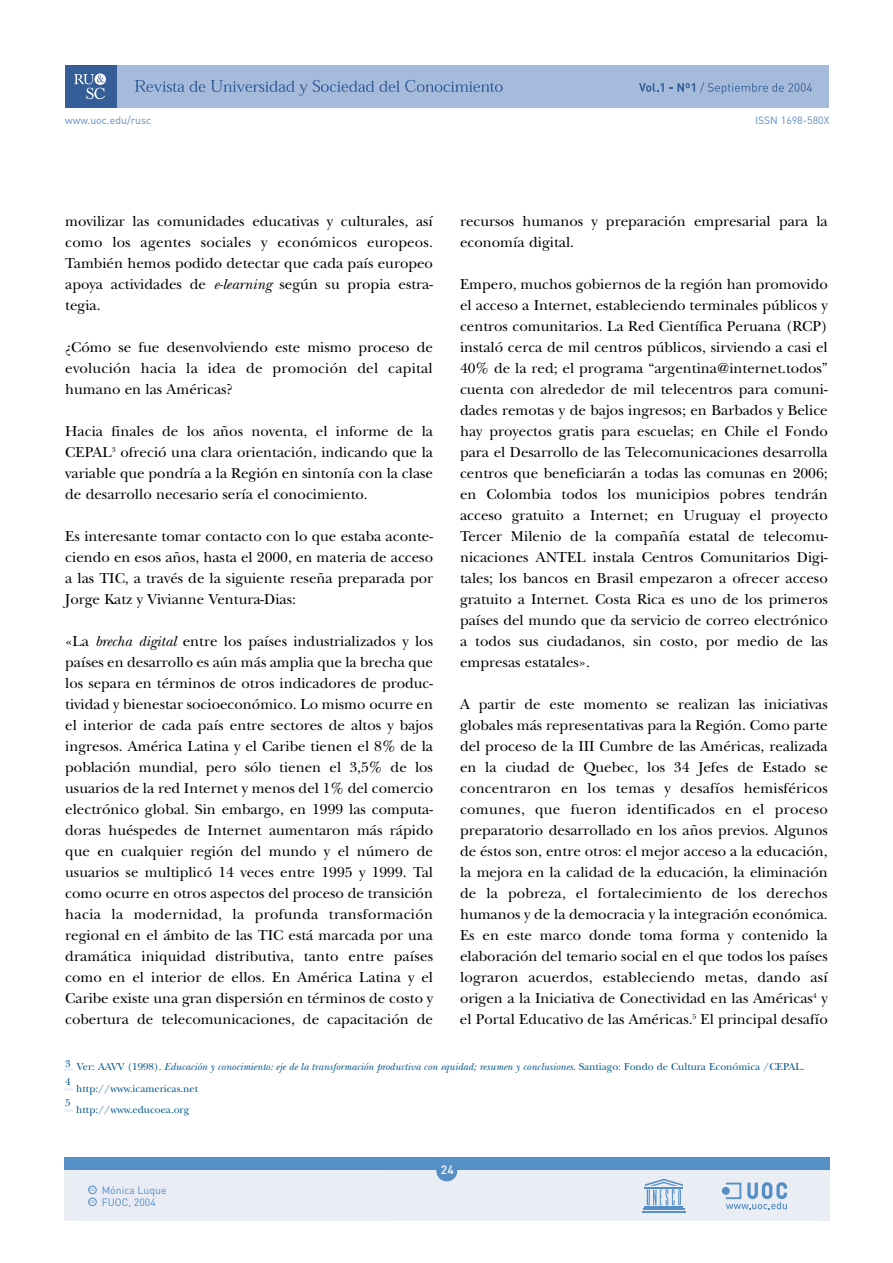
<style>
.page{position:relative;width:893px;height:1263px;background:#fff}
.page>*{position:absolute;margin:0;border:0;box-sizing:border-box;transform-origin:0 0}
.t1{font:15px/21px "New Baskerville";color:#000;text-align:justify}
.t2{font:500 12px "DIN";color:#fff}
.t3{font:italic 10.5px/15px "New Baskerville";color:#00558e}
.t4{font:10.5px "New Baskerville";color:#00558e}
.t5{font:10.5px "DIN";color:#5b8cc3}
.t6{font:10.5px "DIN";color:#548ec5}
.t7{font:600 3.9px "Adobe Caslon Pro";color:#548ec5}
.s1{font-style:normal}
.s2{font-style:italic}
</style>
<div class="page">
<div style="left:86px;top:65px;width:743px;height:43px;background:#a6bbdc"></div>
<svg style="left:135px;top:80px;width:70px;height:12px"></svg>
<svg style="left:211px;top:80px;width:292px;height:16px"></svg>
<svg style="left:639px;top:82px;width:173px;height:12px"></svg>
<div style="left:65px;top:65px;width:52px;height:43px;background:#355e98"></div>
<svg style="left:74px;top:73px;width:32px;height:26px"></svg>
<div style="left:64px;top:1157px;width:765px;height:13px;background:#558fc5"></div>
<div style="left:64px;top:1170px;width:765px;height:50px;background:#ebedf5"></div>
<hr style="left:645px;top:1206px;width:38px;height:1px;background:#558fc5">
<hr style="left:643px;top:1208px;width:42px;height:2px;background:#558fc5">
<hr style="left:642px;top:1211px;width:44px;height:2px;background:#558fc5">
<svg style="left:645px;top:1179px;width:38px;height:26px"></svg>
<div style="left:436px;top:1160px;width:21px;height:21px;background:#558fc5;border-radius:50%"></div>
<svg style="left:722px;top:1182px;width:65px;height:27px"></svg>
<svg style="left:64px;top:1068px;width:8px;height:3px"></svg>
<svg style="left:64px;top:1088px;width:8px;height:3px"></svg>
<svg style="left:64px;top:1109px;width:8px;height:3px"></svg>
<div style="left:88px;top:1186px;width:8px;height:8px;border:1px solid #548ec5;border-radius:50%"></div>
<div style="left:88px;top:1198px;width:8px;height:8px;border:1px solid #548ec5;border-radius:50%"></div>
<p class="t5" style="left:65px;top:113px;width:88px">www.uoc.edu/rusc</p>
<p class="t5" style="left:755px;top:113px;width:76px">ISSN 1698-580X</p>
<p class="t1" style="left:460px;top:211px;width:369px">recursos humanos y preparación empresarial para la economía digital.</p>
<p class="t1" style="left:460px;top:274px;width:369px">Empero, muchos gobiernos de la región han promovido el acceso a Internet, estableciendo terminales públicos y centros comunitarios. La Red Científica Peruana (RCP) instaló cerca de mil centros públicos, sirviendo a casi el 40% de la red; el programa “argentina@internet.todos” cuenta con alrededor de mil telecentros para comuni&shy;dades remotas y de bajos ingresos; en Barbados y Belice hay proyectos gratis para escuelas; en Chile el Fondo para el Desarrollo de las Telecomunicaciones desarrolla centros que beneficiarán a todas las comunas en 2006; en Colombia todos los municipios pobres tendrán acceso gratuito a Internet; en Uruguay el proyecto Tercer Milenio de la compañía estatal de telecomu&shy;nicaciones ANTEL instala Centros Comunitarios Digi&shy;tales; los bancos en Brasil empezaron a ofrecer acceso gratuito a Internet. Costa Rica es uno de los primeros países del mundo que da servicio de correo electrónico a todos sus ciudadanos, sin costo, por medio de las empresas estatales».</p>
<p class="t1" style="left:460px;top:694px;width:369px">A partir de este momento se realizan las iniciativas globales más representativas para la Región. Como parte del proceso de la III Cumbre de las Américas, realizada en la ciudad de Quebec, los 34 Jefes de Estado se concentraron en los temas y desafíos hemisféricos comunes, que fueron identificados en el proceso preparatorio desarrollado en los años previos. Algunos de éstos son, entre otros: el mejor acceso a la educación, la mejora en la calidad de la educación, la eliminación de la pobreza, el fortalecimiento de los derechos humanos y de la democracia y la integración económica.<br>Es en este marco donde toma forma y contenido la elaboración del temario social en el que todos los países lograron acuerdos, estableciendo metas, dando así origen a la Iniciativa de Conectividad en las Américas<sup>4</sup> y el Portal Educativo de las Américas.<sup>5</sup> El principal desafío</p>
<p class="t3" style="left:65px;top:1059px;width:741px"><sup>3</sup> <span class="s1">Ver: AAVV (1998).</span> Educación y conocimiento: eje de la transformación productiva con equidad; resumen y conclusiones<span class="s1">. Santiago: Fondo de Cultura Económica /CEPAL.<br>4</span></p>
<p class="t4" style="left:76px;top:1082px;width:123px">http://www.icamericas.net</p>
<p class="t4" style="left:65px;top:1096px;width:7px">5</p>
<p class="t4" style="left:76px;top:1103px;width:114px">http://www.educoea.org</p>
<p class="t1" style="left:65px;top:211px;width:369px">movilizar las comunidades educativas y culturales, así como los agentes sociales y económicos europeos.<br>También hemos podido detectar que cada país europeo apoya actividades de <span class="s2">e-learning</span> según su propia estra&shy;tegia.</p>
<p class="t1" style="left:65px;top:337px;width:369px">¿Cómo se fue desenvolviendo este mismo proceso de evolución hacia la idea de promoción del capital humano en las Américas?</p>
<p class="t1" style="left:65px;top:421px;width:369px">Hacia finales de los años noventa, el informe de la CEPAL<sup>3</sup> ofreció una clara orientación, indicando que la variable que pondría a la Región en sintonía con la clase de desarrollo necesario sería el conocimiento.</p>
<p class="t1" style="left:65px;top:526px;width:369px">Es interesante tomar contacto con lo que estaba aconte&shy;ciendo en esos años, hasta el 2000, en materia de acceso a las TIC, a través de la siguiente reseña preparada por Jorge Katz y Vivianne Ventura-Dias:</p>
<p class="t1" style="left:65px;top:631px;width:369px">«La <span class="s2">brecha digital</span> entre los países industrializados y los países en desarrollo es aún más amplia que la brecha que los separa en términos de otros indicadores de produc&shy;tividad y bienestar socioeconómico. Lo mismo ocurre en el interior de cada país entre sectores de altos y bajos ingresos. América Latina y el Caribe tienen el 8% de la población mundial, pero sólo tienen el 3,5% de los usuarios de la red Internet y menos del 1% del comercio electrónico global. Sin embargo, en 1999 las computa&shy;doras huéspedes de Internet aumentaron más rápido que en cualquier región del mundo y el número de usuarios se multiplicó 14 veces entre 1995 y 1999. Tal como ocurre en otros aspectos del proceso de transición hacia la modernidad, la profunda transformación regional en el ámbito de las TIC está marcada por una dramática iniquidad distributiva, tanto entre países como en el interior de ellos. En América Latina y el Caribe existe una gran dispersión en términos de costo y cobertura de telecomunicaciones, de capacitación de</p>
<p class="t7" style="left:90px;top:1188px;width:7px">CC</p>
<p class="t6" style="left:102px;top:1183px;width:66px">Mónica Luque</p>
<p class="t7" style="left:90px;top:1200px;width:7px">CC</p>
<p class="t6" style="left:102px;top:1195px;width:56px">FUOC, 2004</p>
<p class="t2" style="left:441px;top:1162px;width:14px">24</p>
</div>
